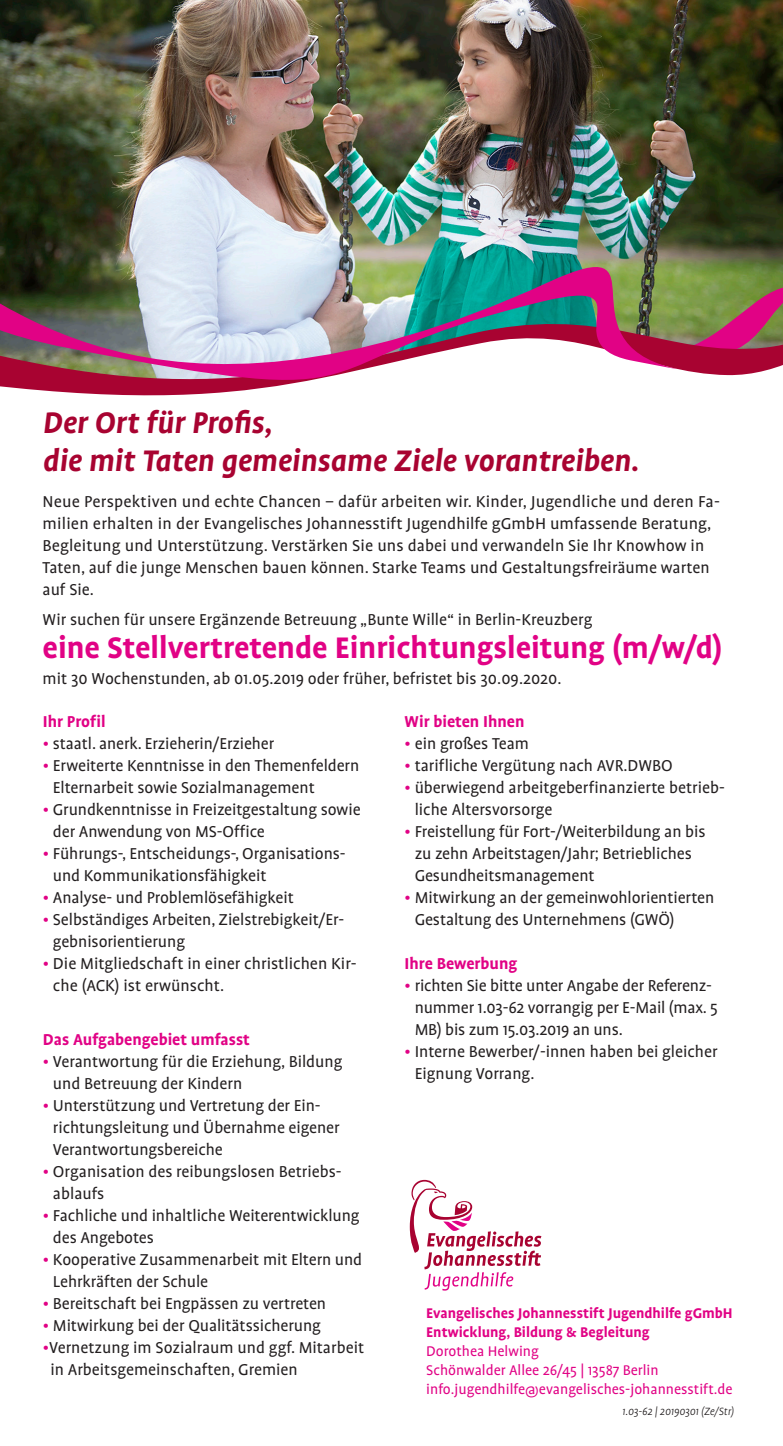
<style>
.page{position:relative;width:783px;height:1446px;background:#fff}
.page>*{position:absolute;margin:0;border:0;box-sizing:border-box;transform-origin:0 0}
.t1{font:italic 700 34px/38px "EJS Profile Pro";color:#a80331}
.t2{font:700 34px "EJS Profile Pro";color:#e10285}
.t3{font:18px/22px "EJS Profile Pro";letter-spacing:-.005em;color:#231f20}
.t4{font:700 18px "EJS Profile Pro";color:#e10285}
.t5{font:16px/19px "EJS Profile Pro";color:#e10285}
.t6{font:700 16px/19px "EJS Profile Pro";color:#e10285}
.t7{font:italic 300 12px "EJS Profile Pro";color:#231f20}
.s1{color:#e10285}
</style>
<div class="page">
<svg style="left:409px;top:1180px;width:132px;height:110px"></svg>
<img style="left:0;top:0;width:782px;height:192px">
<img style="left:0;top:192px;width:782px;height:184px">
<img style="left:0;top:226px;width:688px;height:170px">
<h1 class="t1" style="left:43px;top:403px;width:598px">Der Ort für Profis,<br>die mit Taten gemeinsame Ziele vorantreiben.</h1>
<p class="t3" style="left:43px;top:491px;width:678px">Neue Perspektiven und echte Chancen – dafür arbeiten wir. Kinder, Jugendliche und deren Fa&shy;milien erhalten in der Evangelisches Johannesstift Jugendhilfe gGmbH umfassende Beratung, Begleitung und Unterstützung. Verstärken Sie uns dabei und verwandeln Sie Ihr Knowhow in Taten, auf die junge Menschen bauen können. Starke Teams und Gestaltungsfreiräume warten auf Sie.</p>
<p class="t3" style="left:43px;top:609px;width:551px">Wir suchen für unsere Ergänzende Betreuung „Bunte Wille“ in Berlin-Kreuzberg</p>
<h1 class="t2" style="left:43px;top:627px;width:681px">eine Stellvertretende Einrichtungsleitung (m/w/d)</h1>
<p class="t3" style="left:43px;top:668px;width:520px">mit 30 Wochenstunden, ab 01.05.2019 oder früher, befristet bis 30.09.2020.</p>
<p class="t4" style="left:43px;top:711px;width:64px">Ihr Profil</p>
<p class="t3" style="left:43px;top:733px;width:233px"><span class="s1">•</span> staatl. anerk. Erzieherin/Erzieher</p>
<p class="t3" style="left:53px;top:755px;width:308px;text-indent:-10px"><span class="s1">•</span> Erweiterte Kenntnisse in den Themenfeldern<br>Elternarbeit sowie Sozialmanagement</p>
<p class="t3" style="left:53px;top:799px;width:309px;text-indent:-10px"><span class="s1">•</span> Grundkenntnisse in Freizeitgestaltung sowie der Anwendung von MS-Office</p>
<p class="t3" style="left:53px;top:843px;width:294px;text-indent:-10px"><span class="s1">•</span> Führungs-, Entscheidungs-, Organisations&shy;und Kommunikationsfähigkeit</p>
<p class="t3" style="left:43px;top:887px;width:252px"><span class="s1">•</span> Analyse- und Problemlösefähigkeit</p>
<p class="t3" style="left:53px;top:909px;width:293px;text-indent:-10px"><span class="s1">•</span> Selbständiges Arbeiten, Zielstrebigkeit/Er&shy;gebnisorientierung</p>
<p class="t3" style="left:53px;top:953px;width:305px;text-indent:-10px"><span class="s1">•</span> Die Mitgliedschaft in einer christlichen Kir&shy;che (ACK) ist erwünscht.</p>
<p class="t4" style="left:43px;top:1029px;width:208px">Das Aufgabengebiet umfasst</p>
<p class="t3" style="left:53px;top:1051px;width:291px;text-indent:-10px"><span class="s1">•</span> Verantwortung für die Erziehung, Bildung und Betreuung der Kindern</p>
<p class="t3" style="left:53px;top:1095px;width:288px;text-indent:-10px"><span class="s1">•</span> Unterstützung und Vertretung der Ein&shy;richtungsleitung und Übernahme eigener<br>Verantwortungsbereiche</p>
<p class="t3" style="left:53px;top:1161px;width:290px;text-indent:-10px"><span class="s1">•</span> Organisation des reibungslosen Betriebs&shy;ablaufs</p>
<p class="t3" style="left:53px;top:1205px;width:308px;text-indent:-10px"><span class="s1">•</span> Fachliche und inhaltliche Weiterentwicklung des Angebotes</p>
<p class="t3" style="left:53px;top:1249px;width:311px;text-indent:-10px"><span class="s1">•</span> Kooperative Zusammenarbeit mit Eltern und<br>Lehrkräften der Schule</p>
<p class="t3" style="left:43px;top:1293px;width:285px"><span class="s1">•</span> Bereitschaft bei Engpässen zu vertreten</p>
<p class="t3" style="left:43px;top:1315px;width:279px"><span class="s1">•</span> Mitwirkung bei der Qualitätssicherung</p>
<p class="t3" style="left:50px;top:1337px;width:315px;text-indent:-8px"><span class="s1">•</span>Vernetzung im Sozialraum und ggf. Mitarbeit in Arbeitsgemeinschaften, Gremien</p>
<p class="t4" style="left:404px;top:711px;width:121px">Wir bieten Ihnen</p>
<p class="t3" style="left:404px;top:733px;width:126px"><span class="s1">•</span> ein großes Team</p>
<p class="t3" style="left:404px;top:755px;width:269px"><span class="s1">•</span> tarifliche Vergütung nach AVR.DWBO</p>
<p class="t3" style="left:414px;top:777px;width:311px;text-indent:-10px"><span class="s1">•</span> überwiegend arbeitgeberfinanzierte betrieb&shy;liche Altersvorsorge</p>
<p class="t3" style="left:414px;top:821px;width:292px;text-indent:-10px"><span class="s1">•</span> Freistellung für Fort-/Weiterbildung an bis zu zehn Arbeitstagen/Jahr; Betriebliches<br>Gesundheitsmanagement</p>
<p class="t3" style="left:414px;top:887px;width:301px;text-indent:-10px"><span class="s1">•</span> Mitwirkung an der gemeinwohlorientierten<br>Gestaltung des Unternehmens (GWÖ)</p>
<p class="t4" style="left:404px;top:953px;width:114px">Ihre Bewerbung</p>
<p class="t3" style="left:414px;top:975px;width:304px;text-indent:-10px"><span class="s1">•</span> richten Sie bitte unter Angabe der Referenz&shy;nummer 1.03-62 vorrangig per E-Mail (max. 5<br>MB) bis zum 15.03.2019 an uns.</p>
<p class="t3" style="left:414px;top:1041px;width:304px;text-indent:-10px"><span class="s1">•</span> Interne Bewerber/-innen haben bei gleicher<br>Eignung Vorrang.</p>
<p class="t6" style="left:426px;top:1303px;width:308px">Evangelisches Johannesstift Jugendhilfe gGmbH<br>Entwicklung, Bildung &amp; Begleitung</p>
<p class="t5" style="left:426px;top:1341px;width:308px">Dorothea Helwing<br>Schönwalder Allee 26/45 | 13587 Berlin info.jugendhilfe@evangelisches-johannesstift.de</p>
<p class="t7" style="left:622px;top:1403px;width:113px">1.03-62 | 20190301 (Ze/Str)</p>
</div>
